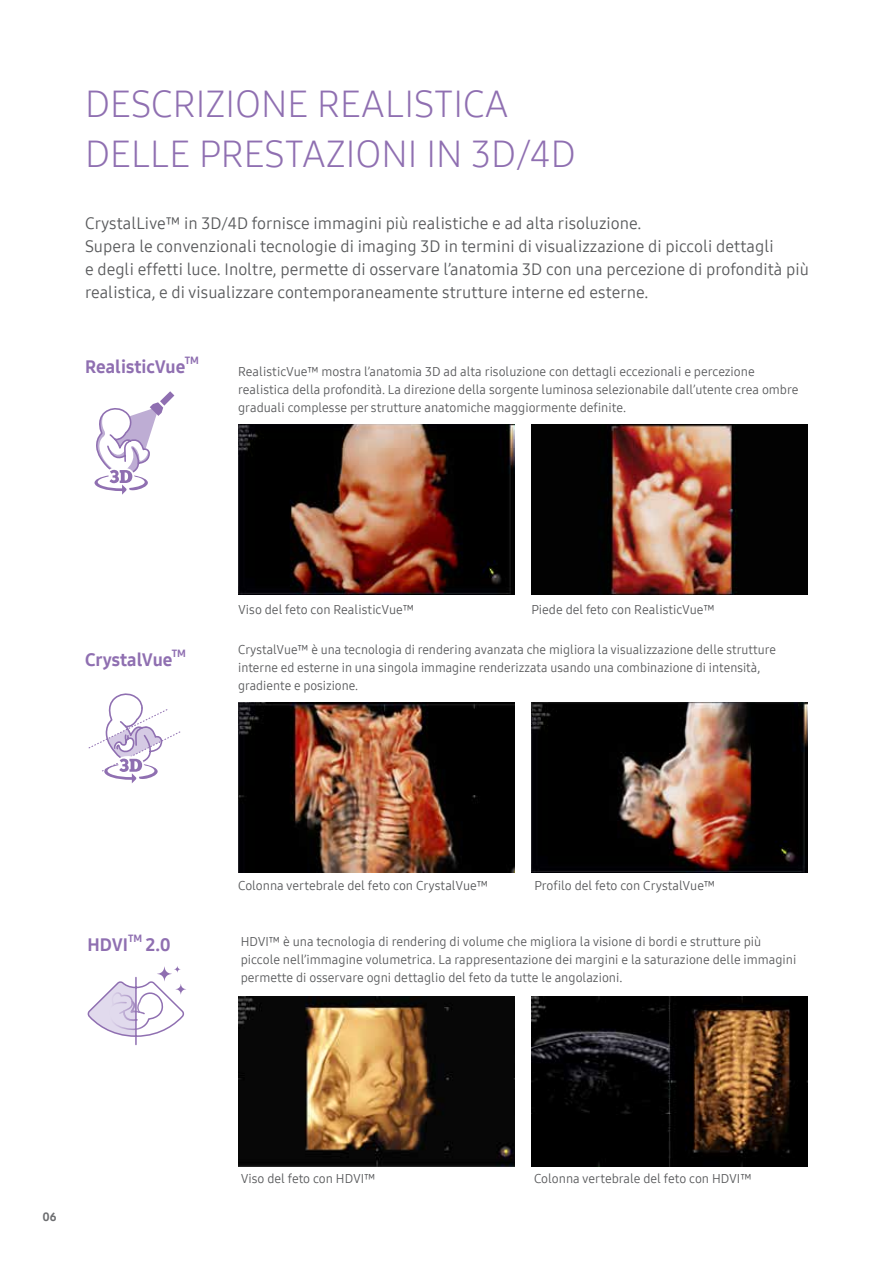
<style>
.page{position:relative;width:893px;height:1263px;background:#fff}
.page>*{position:absolute;margin:0;border:0;box-sizing:border-box;transform-origin:0 0}
.t1{font:37.5px/49.5px "Samsung One 300";color:#8f6fb1}
.t2{font:18px "Samsung One 800";color:#8f6fb1}
.t3{font:16.5px/23.2px "Samsung One 400";color:#58595b}
.t4{font:12.75px/18px "Samsung One 400";color:#58595b}
.t5{font:12px "Samsung One 800";color:#6d6e71}
.t6{font:10.5px "Samsung One 800";color:#8f6fb1}
</style>
<div class="page">
<img style="left:531px;top:702px;width:277px;height:170px">
<img style="left:238px;top:702px;width:276px;height:170px">
<img style="left:531px;top:996px;width:277px;height:170px">
<img style="left:238px;top:996px;width:276px;height:170px">
<svg style="left:87px;top:966px;width:99px;height:80px"></svg>
<img style="left:531px;top:425px;width:277px;height:170px">
<img style="left:238px;top:425px;width:276px;height:170px">
<svg style="left:88px;top:391px;width:93px;height:392px"></svg>
<hr style="left:892px;top:0;width:1px;height:1263px;background:#1c1b1a">
<h1 class="t1" style="left:85px;top:79px;width:492px">DESCRIZIONE REALISTICA<br>DELLE PRESTAZIONI IN 3D/4D</h1>
<p class="t3" style="left:85px;top:211px;width:725px">CrystalLive™ in 3D/4D fornisce immagini più realistiche e ad alta risoluzione.<br>Supera le convenzionali tecnologie di imaging 3D in termini di visualizzazione di piccoli dettagli<br>e degli effetti luce. Inoltre, permette di osservare l’anatomia 3D con una percezione di profondità più realistica, e di visualizzare contemporaneamente strutture interne ed esterne.</p>
<h2 class="t2" style="left:85px;top:354px;width:102px">RealisticVue</h2>
<p class="t6" style="left:185px;top:353px;width:16px">TM</p>
<p class="t4" style="left:238px;top:362px;width:562px">RealisticVue™ mostra l’anatomia 3D ad alta risoluzione con dettagli eccezionali e percezione realistica della profondità. La direzione della sorgente luminosa selezionabile dall’utente crea ombre graduali complesse per strutture anatomiche maggiormente definite.</p>
<h2 class="t2" style="left:85px;top:648px;width:89px">CrystalVue</h2>
<p class="t6" style="left:172px;top:647px;width:16px">TM</p>
<p class="t4" style="left:238px;top:600px;width:177px">Viso del feto con RealisticVue™</p>
<p class="t4" style="left:532px;top:600px;width:185px">Piede del feto con RealisticVue™</p>
<p class="t4" style="left:238px;top:640px;width:539px">CrystalVue™ è una tecnologia di rendering avanzata che migliora la visualizzazione delle strutture interne ed esterne in una singola immagine renderizzata usando una combinazione di intensità, gradiente e posizione.</p>
<h2 class="t2" style="left:88px;top:932px;width:42px">HDVI</h2>
<p class="t6" style="left:128px;top:931px;width:16px">TM</p>
<h2 class="t2" style="left:146px;top:932px;width:26px">2.0</h2>
<p class="t4" style="left:238px;top:877px;width:251px">Colonna vertebrale del feto con CrystalVue™</p>
<p class="t4" style="left:534px;top:877px;width:182px">Profilo del feto con CrystalVue™</p>
<p class="t4" style="left:241px;top:933px;width:557px">HDVI™ è una tecnologia di rendering di volume che migliora la visione di bordi e strutture più piccole nell’immagine volumetrica. La rappresentazione dei margini e la saturazione delle immagini permette di osservare ogni dettaglio del feto da tutte le angolazioni.</p>
<p class="t5" style="left:43px;top:1208px;width:16px">06</p>
<p class="t4" style="left:241px;top:1170px;width:136px">Viso del feto con HDVI™</p>
<p class="t4" style="left:534px;top:1170px;width:219px">Colonna vertebrale del feto con HDVI™</p>
</div>
